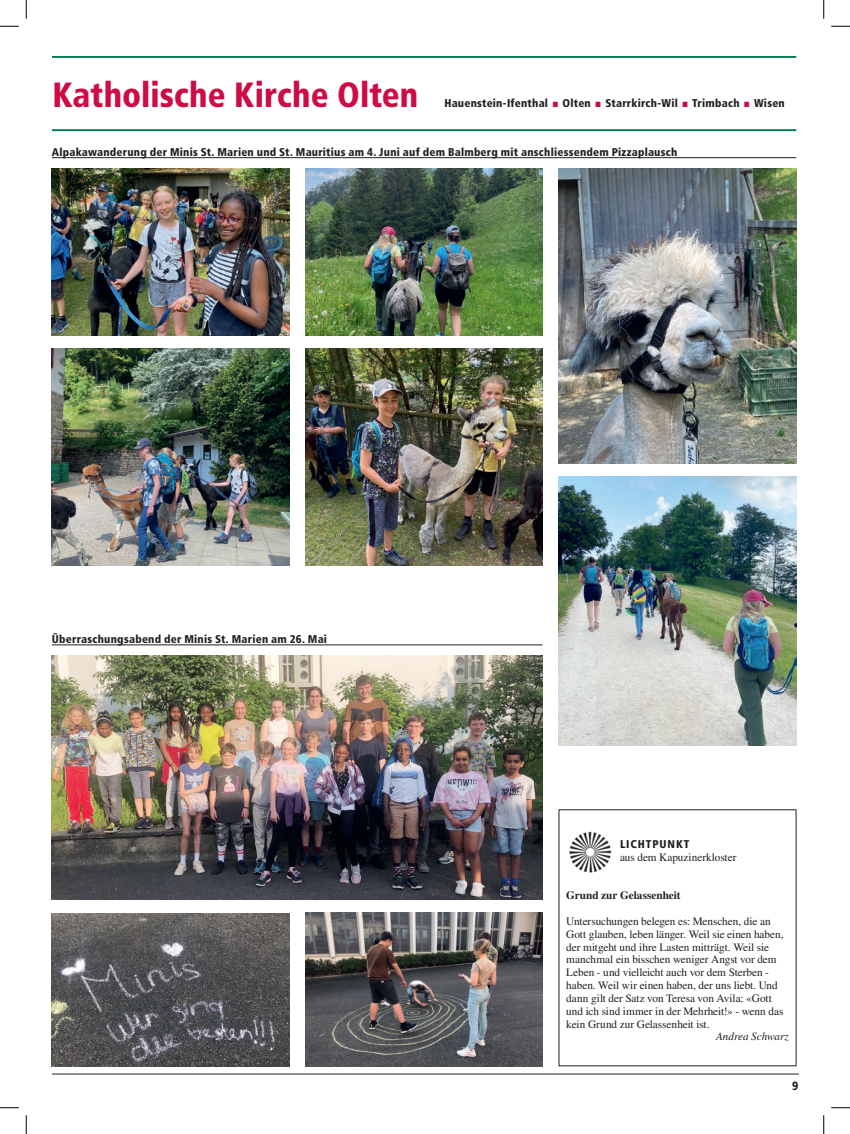
<style>
.page{position:relative;width:850px;height:1134px;background:#fff}
.page>*{position:absolute;margin:0;border:0;box-sizing:border-box;transform-origin:0 0}
.t1{font:900 condensed 35px "Frutiger";color:#cd0c44;scale:.95 1}
.t2{font:900 condensed 11.88px "Frutiger LT Std";color:#231f20}
.t3{font:900 condensed 11.88px "Frutiger";color:#231f20}
.t4{font:11.25px/12.9px "Times";letter-spacing:-.005em;color:#231f20}
.t5{font:900 condensed 11.25px "Frutiger LT Std";letter-spacing:.02em;color:#231f20}
.t6{font:900 condensed 11.25px "Frutiger";letter-spacing:.02em;color:#231f20}
.t7{font:700 11.25px "Times LT Std";color:#231f20}
.t8{font:italic 11.25px "Times";letter-spacing:-.005em;color:#231f20}
.t9{font:900 condensed 11.25px "Frutiger";letter-spacing:.08em;color:#231f20}
</style>
<div class="page">
<hr style="left:52px;top:1073px;width:747px;height:1px;background:#231f20">
<hr style="left:52px;top:56px;width:744px;height:2px;background:#00794a">
<hr style="left:52px;top:129px;width:744px;height:2px;background:#00794a">
<img style="left:569px;top:831px;width:42px;height:41px">
<hr style="left:52px;top:157px;width:744px;height:1px;background:#231f20">
<img style="left:52px;top:168px;width:237px;height:167px">
<img style="left:305px;top:168px;width:238px;height:167px">
<img style="left:559px;top:168px;width:237px;height:295px">
<img style="left:52px;top:348px;width:237px;height:218px">
<img style="left:305px;top:348px;width:237px;height:218px">
<img style="left:559px;top:476px;width:237px;height:269px">
<hr style="left:52px;top:644px;width:490px;height:1px;background:#231f20">
<img style="left:52px;top:913px;width:237px;height:153px">
<img style="left:305px;top:912px;width:238px;height:154px">
<img style="left:52px;top:655px;width:491px;height:244px">
<svg style="left:0;top:25px;width:19px;height:2px"></svg>
<svg style="left:831px;top:25px;width:19px;height:2px"></svg>
<svg style="left:0;top:1107px;width:19px;height:1px"></svg>
<svg style="left:831px;top:1107px;width:19px;height:1px"></svg>
<svg style="left:25px;top:0;width:2px;height:19px"></svg>
<svg style="left:25px;top:1115px;width:2px;height:18px"></svg>
<svg style="left:823px;top:0;width:1px;height:19px"></svg>
<svg style="left:823px;top:1115px;width:1px;height:18px"></svg>
<h1 class="t1" style="left:52px;top:73px;width:387px">Katholische Kirche Olten</h1>
<p class="t6" style="left:444px;top:96px;width:105px">Hauenstein-Ifenthal</p>
<h1 class="t1" style="left:551px;top:73px;width:11px">.</h1>
<p class="t6" style="left:562px;top:96px;width:30px">Olten</p>
<h1 class="t1" style="left:594px;top:73px;width:11px">.</h1>
<p class="t6" style="left:605px;top:96px;width:74px">Starrkirch-Wil</p>
<h1 class="t1" style="left:681px;top:73px;width:11px">.</h1>
<p class="t6" style="left:692px;top:96px;width:49px">Trimbach</p>
<h1 class="t1" style="left:742px;top:73px;width:11px">.</h1>
<p class="t6" style="left:754px;top:96px;width:32px">Wisen</p>
<p class="t5" style="left:52px;top:145px;width:627px">Alpakawanderung der Minis St. Marien und St. Mauritius am 4. Juni auf dem Balmberg mit anschliessendem Pizzaplausch</p>
<p class="t5" style="left:52px;top:632px;width:277px">Überraschungsabend der Minis St. Marien am 26. Mai</p>
<p class="t9" style="left:620px;top:837px;width:71px">LICHTPUNKT</p>
<p class="t4" style="left:620px;top:850px;width:118px">aus dem Kapuzinerkloster</p>
<p class="t7" style="left:566px;top:888px;width:116px">Grund zur Gelassenheit</p>
<p class="t4" style="left:566px;top:914px;width:219px">Untersuchungen belegen es: Menschen, die an Gott glauben, leben länger. Weil sie einen haben, der mitgeht und ihre Lasten mitträgt. Weil sie manchmal ein bisschen weniger Angst vor dem Leben - und vielleicht auch vor dem Sterben - haben. Weil wir einen haben, der uns liebt. Und dann gilt der Satz von Teresa von Avila: «Gott und ich sind immer in der Mehrheit!» - wenn das kein Grund zur Gelassenheit ist.</p>
<p class="t8" style="left:716px;top:1030px;width:74px">Andrea Schwarz</p>
<p class="t2" style="left:792px;top:1078px;width:8px">9</p>
<p class="t3" style="left:791px;top:1080px;width:8px">9</p>
</div>
